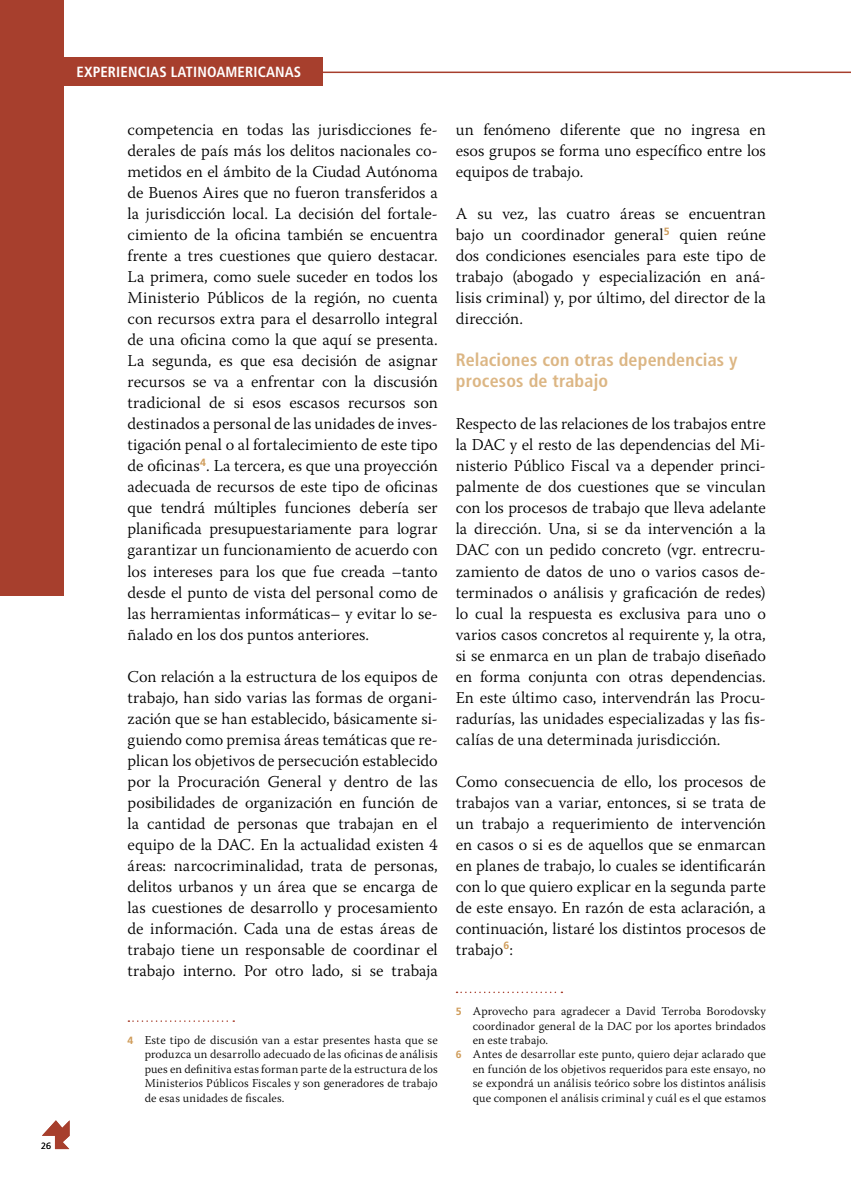
<style>
.page{position:relative;width:851px;height:1191px;background:#fff}
.page>*{position:absolute;margin:0;border:0;box-sizing:border-box;transform-origin:0 0}
.SJ_TC_titulo_2{font:700 condensed 18px/21px "Frutiger LT Std";letter-spacing:.01em;color:#dcb684}
.SJ_texto_principal{font:300 16.5px/21px "Warnock Pro";color:#000;text-align:justify}
.t1{font:700 condensed 14.7px "Frutiger LT Std";letter-spacing:.01em;color:#fff}
.SJ_nota_al_pie{font:300 12px/14.4px "Warnock Pro";letter-spacing:.01em;color:#000;text-align:justify}
.t2{font:300 9px "Frutiger LT Std";color:#000}
.s1{font-family:"Frutiger LT Std";font-weight:700;font-size:10.5px;color:#cf9c5a}
</style>
<div class="page">
<hr style="left:0;top:72px;width:850px;height:1px;background:#a73f2d">
<svg style="left:42px;top:1120px;width:28px;height:29px"></svg>
<div style="left:0;top:0;width:64px;height:595px;background:#a73f2d"></div>
<div style="left:0;top:57px;width:322px;height:29px;background:#a73f2d"></div>
<svg style="left:128px;top:1020px;width:106px;height:2px"></svg>
<svg style="left:456px;top:991px;width:106px;height:2px"></svg>
<p class="t2" style="left:41px;top:1140px;width:11px">26</p>
<p class="t1" style="left:77px;top:63px;width:226px">EXPERIENCIAS LATINOAMERICANAS</p>
<p class="SJ_texto_principal" style="left:128px;top:119px;width:311px">competencia en todas las jurisdicciones fe&shy;derales de país más los delitos nacionales co&shy;metidos en el ámbito de la Ciudad Autónoma de Buenos Aires que no fueron transferidos a la jurisdicción local. La decisión del fortale&shy;cimiento de la oficina también se encuentra frente a tres cuestiones que quiero destacar.<br>La primera, como suele suceder en todos los Ministerio Públicos de la región, no cuenta con recursos extra para el desarrollo integral de una oficina como la que aquí se presenta.<br>La segunda, es que esa decisión de asignar recursos se va a enfrentar con la discusión tradicional de si esos escasos recursos son destinados a personal de las unidades de inves&shy;tigación penal o al fortalecimiento de este tipo de oficinas<sup>4</sup>. La tercera, es que una proyección adecuada de recursos de este tipo de oficinas que tendrá múltiples funciones debería ser planificada presupuestariamente para lograr garantizar un funcionamiento de acuerdo con los intereses para los que fue creada –tanto desde el punto de vista del personal como de las herramientas informáticas– y evitar lo se&shy;ñalado en los dos puntos anteriores.</p>
<p class="SJ_texto_principal" style="left:128px;top:665px;width:311px">Con relación a la estructura de los equipos de trabajo, han sido varias las formas de organi&shy;zación que se han establecido, básicamente si&shy;guiendo como premisa áreas temáticas que re&shy;plican los objetivos de persecución establecido por la Procuración General y dentro de las posibilidades de organización en función de la cantidad de personas que trabajan en el equipo de la DAC. En la actualidad existen 4 áreas: narcocriminalidad, trata de personas, delitos urbanos y un área que se encarga de las cuestiones de desarrollo y procesamiento de información. Cada una de estas áreas de trabajo tiene un responsable de coordinar el trabajo interno. Por otro lado, si se trabaja</p>
<p class="SJ_nota_al_pie" style="left:145px;top:1032px;width:294px;text-indent:-17px"><span class="s1">4</span> Este tipo de discusión van a estar presentes hasta que se produzca un desarrollo adecuado de las oficinas de análisis pues en definitiva estas forman parte de la estructura de los Ministerios Públicos Fiscales y son generadores de trabajo de esas unidades de fiscales.</p>
<p class="SJ_texto_principal" style="left:455px;top:119px;width:311px">un fenómeno diferente que no ingresa en esos grupos se forma uno específico entre los equipos de trabajo.</p>
<p class="SJ_texto_principal" style="left:455px;top:203px;width:311px">A su vez, las cuatro áreas se encuentran bajo un coordinador general<sup>5</sup> quien reúne dos condiciones esenciales para este tipo de trabajo (abogado y especialización en aná&shy;lisis criminal) y, por último, del director de la dirección.</p>
<p class="SJ_TC_titulo_2" style="left:455px;top:350px;width:283px">Relaciones con otras dependencias y procesos de trabajo</p>
<p class="SJ_texto_principal" style="left:455px;top:413px;width:311px">Respecto de las relaciones de los trabajos entre la DAC y el resto de las dependencias del Mi&shy;nisterio Público Fiscal va a depender princi&shy;palmente de dos cuestiones que se vinculan con los procesos de trabajo que lleva adelante la dirección. Una, si se da intervención a la DAC con un pedido concreto (vgr. entrecru&shy;zamiento de datos de uno o varios casos de&shy;terminados o análisis y graficación de redes) lo cual la respuesta es exclusiva para uno o varios casos concretos al requirente y, la otra, si se enmarca en un plan de trabajo diseñado en forma conjunta con otras dependencias.<br>En este último caso, intervendrán las Procu&shy;radurías, las unidades especializadas y las fis&shy;calías de una determinada jurisdicción.</p>
<p class="SJ_texto_principal" style="left:455px;top:770px;width:311px">Como consecuencia de ello, los procesos de trabajos van a variar, entonces, si se trata de un trabajo a requerimiento de intervención en casos o si es de aquellos que se enmarcan en planes de trabajo, lo cuales se identificarán con lo que quiero explicar en la segunda parte de este ensayo. En razón de esta aclaración, a continuación, listaré los distintos procesos de trabajo<sup>6</sup>:</p>
<p class="SJ_nota_al_pie" style="left:472px;top:1004px;width:294px;text-indent:-17px"><span class="s1">5</span> Aprovecho para agradecer a David Terroba Borodovsky coordinador general de la DAC por los aportes brindados en este trabajo.</p>
<p class="SJ_nota_al_pie" style="left:472px;top:1047px;width:294px;text-indent:-17px"><span class="s1">6</span> Antes de desarrollar este punto, quiero dejar aclarado que en función de los objetivos requeridos para este ensayo, no se expondrá un análisis teórico sobre los distintos análisis que componen el análisis criminal y cuál es el que estamos</p>
</div>
